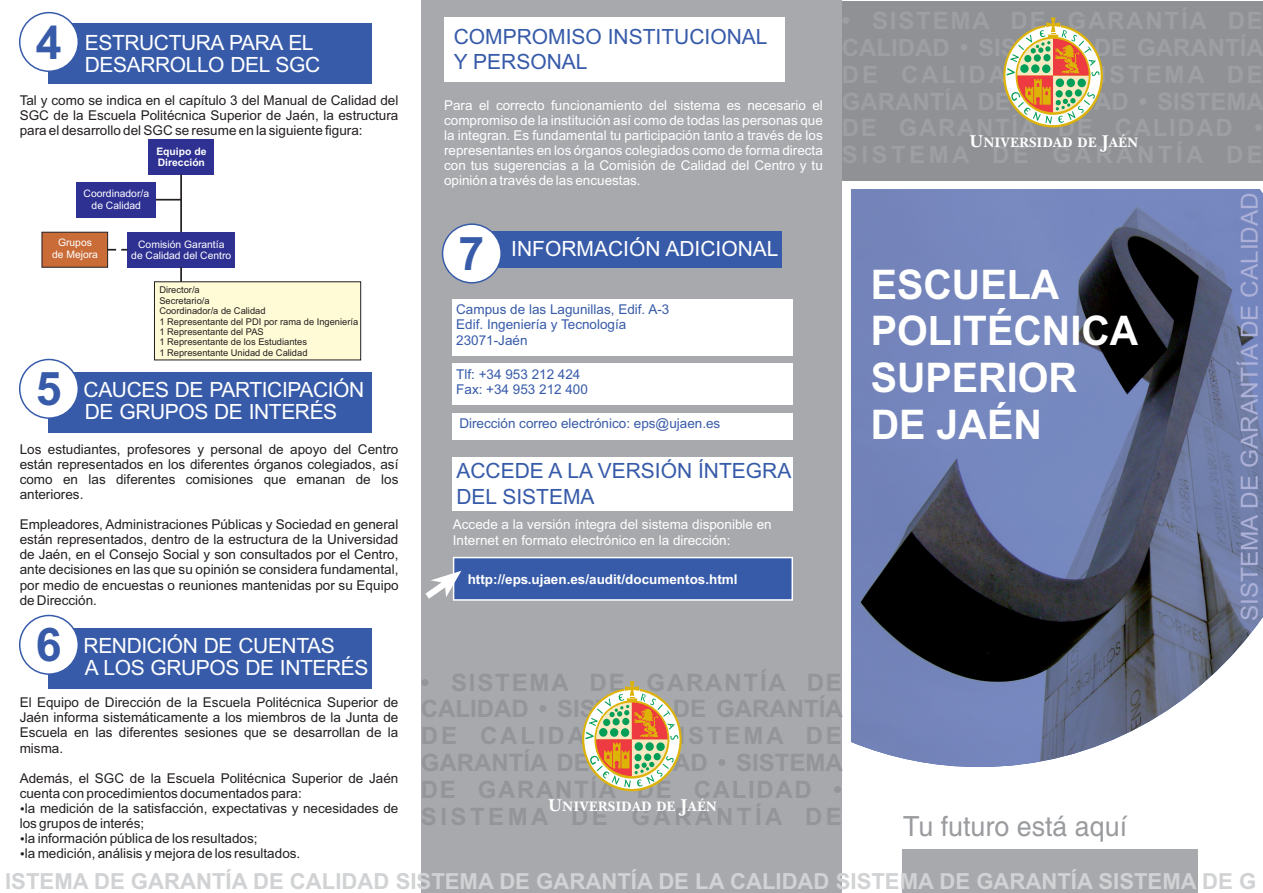
<style>
.page{position:relative;width:1263px;height:893px;background:#fff}
.page>*{position:absolute;margin:0;border:0;box-sizing:border-box;transform-origin:0 0}
.t1{font:700 46.5px "Arial";color:#375ba9}
.t2{font:700 40.8px/46.7px "Arial";color:#fff}
.t3{font:27.75px "Helvetica";color:#999b9e}
.t4{font:700 24px/26.8px "Arial";letter-spacing:.07em;color:#939598}
.t5{font:23.55px "Arial";color:#adb1d8}
.t6{font:700 22.2px "Arial";color:#d1d2d4}
.t7{font:21px/22px "Arial";letter-spacing:-.02em;color:#fff}
.t8{font:21px/25.2px "Arial";color:#375ba9}
.t9{font:21px "Arial";color:#fff}
.t10{font:700 13.95px "New Baskerville IT Cby BT";color:#fff}
.t11{font:13.5px/15.1px "Arial";color:#231f20;text-align:justify}
.t12{font:13.5px/15.1px "Arial";color:#fff;text-align:justify}
.t13{font:13.5px/15.1px "Arial";color:#375ba9}
.t14{font:700 13.5px "Arial";color:#fff}
.t15{font:10.35px/11.6px "Arial";color:#fff;text-align:center}
.t16{font:700 10.35px/11.6px "Arial";color:#fff}
.t17{font:9.3px/10.4px "Arial";color:#231f20}
.s1{font-weight:700;font-size:46.5px;color:#375ba9}
.s2{font-size:17.55px}
</style>
<div class="page">
<div style="left:421px;top:0;width:421px;height:893px;background:#a8a9ad"></div>
<img style="left:851px;top:189px;width:412px;height:578px">
<div style="left:842px;top:1px;width:421px;height:180px;background:#8f9194"></div>
<div style="left:902px;top:849px;width:296px;height:44px;background:#a8a9ad"></div>
<svg style="left:1003px;top:17px;width:100px;height:110px"></svg>
<div style="left:444px;top:17px;width:340px;height:65px;background:#fff"></div>
<div style="left:471px;top:232px;width:311px;height:36px;background:#375ba9"></div>
<svg style="left:442px;top:223px;width:60px;height:61px"></svg>
<div style="left:453px;top:299px;width:340px;height:56px;background:#fff"></div>
<div style="left:453px;top:363px;width:340px;height:42px;background:#fff"></div>
<div style="left:453px;top:414px;width:340px;height:26px;background:#fff"></div>
<div style="left:453px;top:457px;width:340px;height:54px;background:#fff"></div>
<svg style="left:425px;top:557px;width:368px;height:44px;background:#506eb0"></svg>
<svg style="left:582px;top:681px;width:100px;height:110px"></svg>
<div style="left:48px;top:24px;width:323px;height:60px;background:#375ba9"></div>
<div style="left:20px;top:13px;width:58px;height:58px;background:#fff;border-radius:50%"></div>
<div style="left:19px;top:12px;width:60px;height:60px;border:2px solid #375ba9;border-radius:50%"></div>
<div style="left:48px;top:372px;width:323px;height:61px;background:#375ba9"></div>
<div style="left:20px;top:359px;width:58px;height:59px;background:#fff;border-radius:50%"></div>
<div style="left:19px;top:359px;width:60px;height:60px;border:2px solid #375ba9;border-radius:50%"></div>
<div style="left:48px;top:628px;width:323px;height:61px;background:#375ba9"></div>
<div style="left:20px;top:615px;width:58px;height:59px;background:#fff;border-radius:50%"></div>
<div style="left:19px;top:615px;width:60px;height:60px;border:2px solid #375ba9;border-radius:50%"></div>
<div style="left:148px;top:140px;width:66px;height:35px;background:#2e3092"></div>
<div style="left:76px;top:182px;width:80px;height:35px;background:#2e3092"></div>
<div style="left:127px;top:232px;width:108px;height:35px;background:#2e3092"></div>
<hr style="left:180px;top:175px;width:2px;height:57px;background:#231f20">
<hr style="left:156px;top:199px;width:25px;height:2px;background:#231f20">
<svg style="left:154px;top:267px;width:207px;height:93px;background:#f8f5d7"></svg>
<svg style="left:42px;top:232px;width:85px;height:36px"></svg>
<h3 class="t7" style="left:85px;top:33px;width:237px;text-indent:-49px"><span class="s1">4</span> ESTRUCTURA PARA EL<br>DESARROLLO DEL SGC</h3>
<p class="t11" style="left:20px;top:94px;width:380px">Tal y como se indica en el capítulo 3 del Manual de Calidad del SGC de la Escuela Politécnica Superior de Jaén, la estructura para el desarrollo del SGC se resume en la siguiente figura:</p>
<p class="t16" style="left:156px;top:146px;width:52px">Equipo de<br>Dirección</p>
<p class="t15" style="left:84px;top:189px;width:67px">Coordinador/a de Calidad</p>
<p class="t15" style="left:131px;top:239px;width:102px">Comisión Garantía de Calidad del Centro</p>
<p class="t15" style="left:52px;top:238px;width:48px">Grupos de Mejora</p>
<h1 class="t1" style="left:36px;top:372px;width:27px">5</h1>
<p class="t17" style="left:159px;top:286px;width:200px">Director/a<br>Secretario/a<br>Coordinador/a de Calidad<br>1 Representante del PDI por rama de Ingeniería<br>1 Representante del PAS<br>1 Representante de los Estudiantes<br>1 Representante Unidad de Calidad</p>
<h3 class="t7" style="left:84px;top:380px;width:282px">CAUCES DE PARTICIPACIÓN<br>DE GRUPOS DE INTERÉS</h3>
<p class="t11" style="left:20px;top:443px;width:380px">Los estudiantes, profesores y personal de apoyo del Centro están representados en los diferentes órganos colegiados, así como en las diferentes comisiones que emanan de los anteriores.</p>
<p class="t11" style="left:20px;top:518px;width:380px">Empleadores, Administraciones Públicas y Sociedad en general están representados, dentro de la estructura de la Universidad de Jaén, en el Consejo Social y son consultados por el Centro, ante decisiones en las que su opinión se considera fundamental, por medio de encuestas o reuniones mantenidas por su Equipo de Dirección.</p>
<h3 class="t7" style="left:85px;top:636px;width:285px;text-indent:-49px"><span class="s1">6</span> RENDICIÓN DE CUENTAS<br>A LOS GRUPOS DE INTERÉS</h3>
<p class="t11" style="left:20px;top:696px;width:380px">El Equipo de Dirección de la Escuela Politécnica Superior de Jaén informa sistemáticamente a los miembros de la Junta de Escuela en las diferentes sesiones que se desarrollan de la misma.</p>
<p class="t11" style="left:20px;top:772px;width:380px">Además, el SGC de la Escuela Politécnica Superior de Jaén</p>
<p class="t11" style="left:20px;top:787px;width:284px">cuenta con procedimientos documentados para:</p>
<p class="t11" style="left:25px;top:802px;width:375px">la medición de la satisfacción, expectativas y necesidades de</p>
<p class="t11" style="left:20px;top:817px;width:126px">los grupos de interés;</p>
<p class="t11" style="left:25px;top:832px;width:234px">la información pública de los resultados;</p>
<p class="t11" style="left:25px;top:847px;width:277px">la medición, análisis y mejora de los resultados.</p>
<h3 class="t8" style="left:454px;top:26px;width:315px">COMPROMISO INSTITUCIONAL<br>Y PERSONAL</h3>
<p class="t12" style="left:444px;top:99px;width:380px">Para el correcto funcionamiento del sistema es necesario el compromiso de la institución así como de todas las personas que la integran. Es fundamental tu participación tanto a través de los representantes en los órganos colegiados como de forma directa con tus sugerencias a la Comisión de Calidad del Centro y tu opinión a través de las encuestas.</p>
<h3 class="t9" style="left:458px;top:241px;width:321px"><span class="s1">7</span> INFORMACIÓN ADICIONAL</h3>
<p class="t13" style="left:456px;top:303px;width:215px">Campus de las Lagunillas, Edif. A-3<br>Edif. Ingeniería y Tecnología<br>23071-Jaén</p>
<p class="t13" style="left:456px;top:368px;width:133px">Tlf: +34 953 212 424<br>Fax: +34 953 212 400</p>
<p class="t13" style="left:460px;top:417px;width:262px">Dirección correo electrónico: eps@ujaen.es</p>
<h3 class="t8" style="left:456px;top:460px;width:336px">ACCEDE A LA VERSIÓN ÍNTEGRA<br>DEL SISTEMA</h3>
<p class="t12" style="left:453px;top:517px;width:320px;line-height:16.2px">Accede a la versión íntegra del sistema disponible en<br>Internet en formato electrónico en la dirección:</p>
<p class="t14" style="left:468px;top:574px;width:271px">http://eps.ujaen.es/audit/documentos.html</p>
<h3 class="t4" style="left:451px;top:671px;width:392px">SISTEMA DE GARANTÍA DE</h3>
<h3 class="t4" style="left:421px;top:671px;width:423px">•<br>CALIDAD • SISTEMA DE GARANTÍA<br>DE CALIDAD • SISTEMA DE<br>GARANTÍA DE CALIDAD • SISTEMA<br>DE GARANTÍA DE CALIDAD •<br>SISTEMA DE GARANTÍA DE</h3>
<p class="t10" style="left:548px;top:800px;width:170px"><span class="s2">U</span>NIVERSIDAD DE <span class="s2">J</span>AÉN</p>
<p class="t10" style="left:969px;top:136px;width:170px"><span class="s2">U</span>NIVERSIDAD DE <span class="s2">J</span>AÉN</p>
<h2 class="t2" style="left:871px;top:265px;width:269px">ESCUELA<br>POLITÉCNICA<br>SUPERIOR<br>DE JAÉN</h2>
<h3 class="t3" style="left:903px;top:816px;width:225px">Tu futuro está aquí</h3>
<h3 class="t5" style="left:1241px;top:621px;width:431px;rotate:-90deg">SISTEMA DE GARANTÍA DE CALIDAD</h3>
<h3 class="t6" style="left:5px;top:873px;width:1252px">ISTEMA DE GARANTÍA DE CALIDAD SISTEMA DE GARANTÍA DE LA CALIDAD SISTEMA DE GARANTÍA SISTEMA DE G</h3>
</div>
